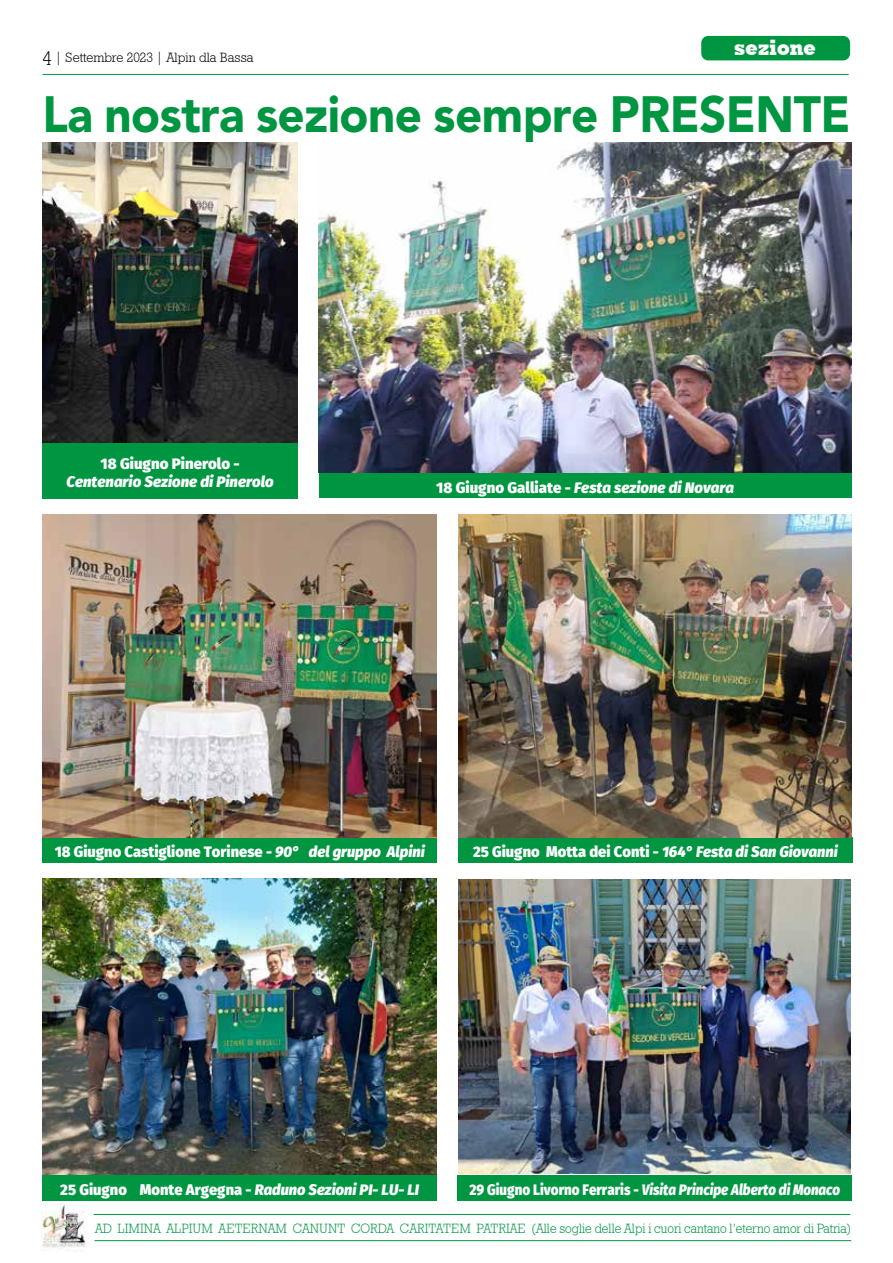
<style>
.page{position:relative;width:893px;height:1263px;background:#fff}
.page>*{position:absolute;margin:0;border:0;box-sizing:border-box;transform-origin:0 0}
.t1{font:900 50.55px "Avenir LT Std";letter-spacing:-.01em;color:#009641;scale:.94 1}
.t2{font:700 22.2px "Geometric Slab 703 BT Xtra";color:#fff}
.t3{font:900 15px "Fira Sans";color:#fff}
.t4{font:italic 900 15px "Fira Sans";color:#fff}
.t5{font:italic 900 15px "Fira Sans";color:#fff;scale:.89 1}
.t6{font:13.5px "Geometric Slab 712 BT Light A";color:#009641;scale:.95 1}
.t7{font:13.5px "Geometric Slab 712 BT Light A";color:#000}
.s1{font-size:19.5px}
.s2{font-style:normal}
.s3{font-style:italic}
</style>
<div class="page">
<img style="left:43px;top:878px;width:394px;height:297px">
<hr style="left:43px;top:74px;width:806px;height:1px;background:#009641">
<div style="left:701px;top:36px;width:149px;height:24px;background:#009641;border-radius:7px"></div>
<div style="left:43px;top:443px;width:255px;height:55px;background:#009641"></div>
<div style="left:319px;top:473px;width:532px;height:25px;background:#009641"></div>
<div style="left:43px;top:837px;width:394px;height:26px;background:#009641"></div>
<div style="left:43px;top:1175px;width:394px;height:25px;background:#009641"></div>
<div style="left:458px;top:1175px;width:394px;height:25px;background:#009641"></div>
<div style="left:458px;top:837px;width:395px;height:26px;background:#009641"></div>
<img style="left:43px;top:143px;width:255px;height:300px">
<img style="left:319px;top:143px;width:532px;height:330px">
<img style="left:43px;top:514px;width:394px;height:323px">
<img style="left:458px;top:514px;width:393px;height:323px">
<img style="left:458px;top:879px;width:392px;height:294px">
<hr style="left:94px;top:1240px;width:757px;height:1px;background:#009641">
<img style="left:42px;top:1202px;width:44px;height:46px">
<hr style="left:94px;top:1214px;width:756px;height:1px;background:#009641">
<h2 class="t2" style="left:734px;top:34px;width:84px">sezione</h2>
<p class="t7" style="left:43px;top:49px;width:212px"><span class="s1">4</span> | Settembre 2023 | Alpin dla Bassa</p>
<h1 class="t1" style="left:43px;top:84px;width:861px">La nostra sezione sempre PRESENTE</h1>
<p class="t3" style="left:100px;top:450px;width:141px">18 Giugno Pinerolo -</p>
<p class="t4" style="left:67px;top:468px;width:209px">Centenario Sezione di Pinerolo</p>
<p class="t4" style="left:436px;top:474px;width:299px"><span class="s2">18 Giugno Galliate -</span> Festa sezione di Novara</p>
<p class="t3" style="left:55px;top:838px;width:372px">18 Giugno Castiglione Torinese - <span class="s3">90° del gruppo Alpini</span></p>
<p class="t3" style="left:473px;top:838px;width:366px">25 Giugno Motta dei Conti - <span class="s3">164° Festa di San Giovanni</span></p>
<p class="t3" style="left:60px;top:1176px;width:360px">25 Giugno Monte Argegna - <span class="s3">Raduno Sezioni PI- LU- LI</span></p>
<p class="t5" style="left:469px;top:1176px;width:418px"><span class="s2">29 Giugno Livorno Ferraris -</span> Visita Principe Alberto di Monaco</p>
<p class="t6" style="left:95px;top:1220px;width:797px">AD LIMINA ALPIUM AETERNAM CANUNT CORDA CARITATEM PATRIAE (Alle soglie delle Alpi i cuori cantano l’eterno amor di Patria)</p>
</div>
